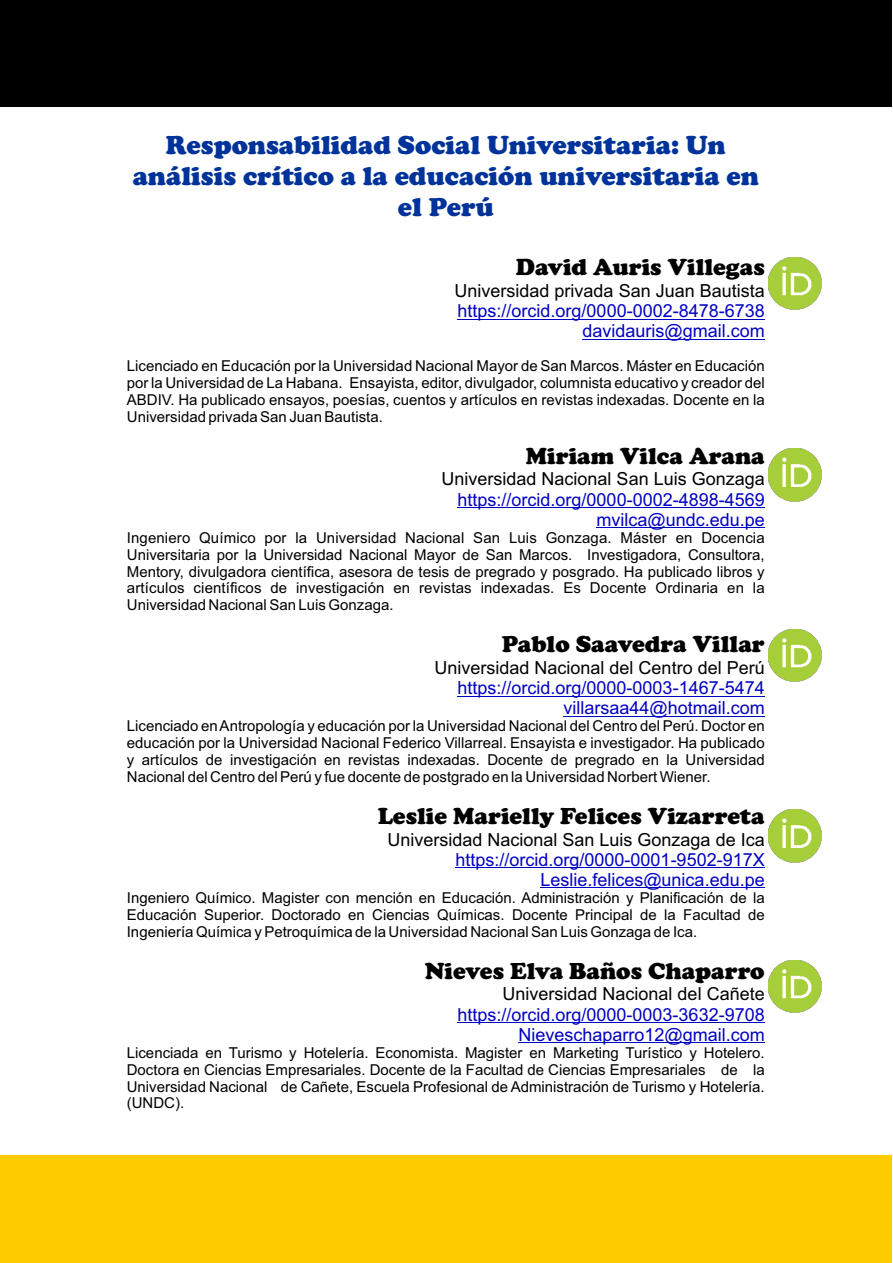
<style>
.page{position:relative;width:893px;height:1263px;background:#fff}
.page>*{position:absolute;margin:0;border:0;box-sizing:border-box;transform-origin:0 0}
.t1{font:900 27px/30.9px "Cooper";color:#039;text-align:center}
.t2{font:900 24px "Cooper";color:#000}
.t3{font:18px/20.1px "Arial";color:#0000c4;text-align:right}
.t4{font:18px "Arial";color:#000}
.t5{font:15px/16.8px "Arial";color:#000;text-align:justify}
</style>
<div class="page">
<hr style="left:458px;top:319px;width:307px;height:1px;background:#0000c4">
<hr style="left:582px;top:339px;width:183px;height:1px;background:#0000c4">
<hr style="left:458px;top:507px;width:307px;height:1px;background:#0000c4">
<hr style="left:596px;top:527px;width:169px;height:1px;background:#0000c4">
<hr style="left:458px;top:696px;width:307px;height:1px;background:#0000c4">
<hr style="left:563px;top:716px;width:202px;height:1px;background:#0000c4">
<hr style="left:456px;top:867px;width:309px;height:1px;background:#0000c4">
<hr style="left:540px;top:887px;width:225px;height:1px;background:#0000c4">
<hr style="left:458px;top:1022px;width:307px;height:1px;background:#0000c4">
<hr style="left:518px;top:1042px;width:247px;height:1px;background:#0000c4">
<div style="left:0;top:1155px;width:892px;height:108px;background:#fc0"></div>
<div style="left:0;top:0;width:892px;height:106px;background:#000"></div>
<img style="left:769px;top:257px;width:52px;height:53px">
<img style="left:769px;top:449px;width:52px;height:52px">
<img style="left:769px;top:629px;width:52px;height:53px">
<img style="left:769px;top:810px;width:52px;height:52px">
<img style="left:769px;top:960px;width:52px;height:53px">
<h1 class="t1" style="left:133px;top:132px;width:628px">Responsabilidad Social Universitaria: Un análisis crítico a la educación universitaria en el Perú</h1>
<h2 class="t2" style="left:516px;top:259px;width:251px">David Auris Villegas</h2>
<p class="t4" style="left:455px;top:284px;width:312px">Universidad privada San Juan Bautista</p>
<p class="t3" style="left:458px;top:302px;width:309px">https://orcid.org/0000-0002-8478-6738 davidauris@gmail.com</p>
<p class="t5" style="left:127px;top:359px;width:639px">Licenciado en Educación por la Universidad Nacional Mayor de San Marcos. Máster en Educación por la Universidad de La Habana. Ensayista, editor, divulgador, columnista educativo y creador del ABDIV. Ha publicado ensayos, poesías, cuentos y artículos en revistas indexadas. Docente en la Universidad privada San Juan Bautista.</p>
<h2 class="t2" style="left:526px;top:447px;width:240px">Miriam Vilca Arana</h2>
<p class="t4" style="left:442px;top:472px;width:325px">Universidad Nacional San Luis Gonzaga</p>
<p class="t3" style="left:458px;top:491px;width:309px">https://orcid.org/0000-0002-4898-4569 mvilca@undc.edu.pe</p>
<p class="t5" style="left:127px;top:531px;width:639px">Ingeniero Químico por la Universidad Nacional San Luis Gonzaga. Máster en Docencia Universitaria por la Universidad Nacional Mayor de San Marcos. Investigadora, Consultora, Mentory, divulgadora científica, asesora de tesis de pregrado y posgrado. Ha publicado libros y artículos científicos de investigación en revistas indexadas. Es Docente Ordinaria en la Universidad Nacional San Luis Gonzaga.</p>
<h2 class="t2" style="left:502px;top:636px;width:264px">Pablo Saavedra Villar</h2>
<p class="t4" style="left:435px;top:661px;width:332px">Universidad Nacional del Centro del Perú</p>
<p class="t3" style="left:457px;top:679px;width:309px">https://orcid.org/0000-0003-1467-5474 villarsaa44@hotmail.com</p>
<p class="t5" style="left:127px;top:719px;width:639px">Licenciado en Antropología y educación por la Universidad Nacional del Centro del Perú. Doctor en educación por la Universidad Nacional Federico Villarreal. Ensayista e investigador. Ha publicado y artículos de investigación en revistas indexadas. Docente de pregrado en la Universidad Nacional del Centro del Perú y fue docente de postgrado en la Universidad Norbert Wiener.</p>
<h2 class="t2" style="left:378px;top:808px;width:388px">Leslie Marielly Felices Vizarreta</h2>
<p class="t4" style="left:387px;top:832px;width:379px">Universidad Nacional San Luis Gonzaga de Ica</p>
<p class="t3" style="left:455px;top:851px;width:311px">https://orcid.org/0000-0001-9502-917X<br>Leslie.felices@unica.edu.pe</p>
<p class="t5" style="left:127px;top:891px;width:639px">Ingeniero Químico. Magister con mención en Educación. Administración y Planificación de la Educación Superior. Doctorado en Ciencias Químicas. Docente Principal de la Facultad de Ingeniería Química y Petroquímica de la Universidad Nacional San Luis Gonzaga de Ica.</p>
<h2 class="t2" style="left:425px;top:962px;width:342px">Nieves Elva Baños Chaparro</h2>
<p class="t4" style="left:503px;top:987px;width:264px">Universidad Nacional del Cañete</p>
<p class="t3" style="left:457px;top:1006px;width:309px">https://orcid.org/0000-0003-3632-9708<br>Nieveschaparro12@gmail.com</p>
<p class="t5" style="left:127px;top:1046px;width:639px">Licenciada en Turismo y Hotelería. Economista. Magister en Marketing Turístico y Hotelero.<br>Doctora en Ciencias Empresariales. Docente de la Facultad de Ciencias Empresariales de la Universidad Nacional de Cañete, Escuela Profesional de Administración de Turismo y Hotelería. (UNDC).</p>
</div>
